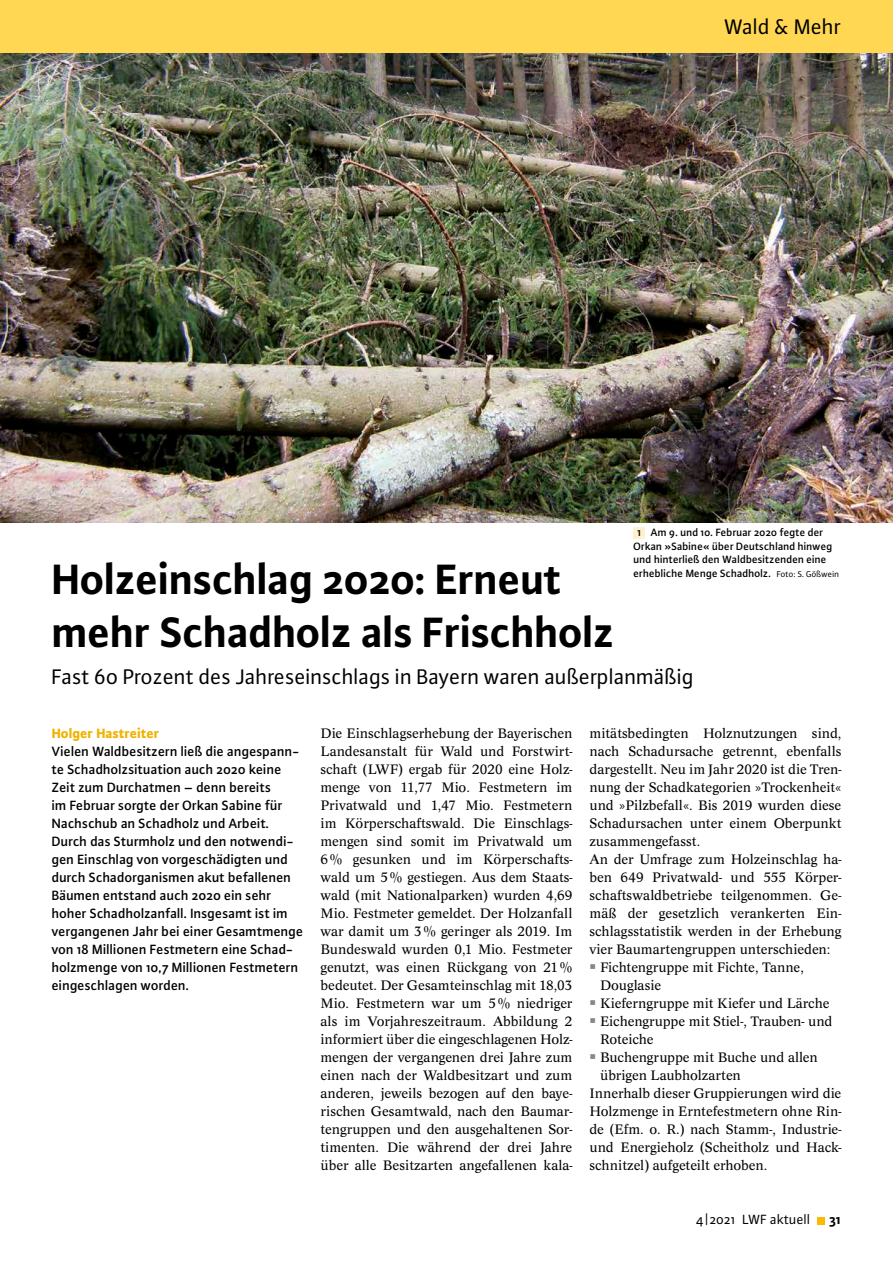
<style>
.page{position:relative;width:893px;height:1263px;background:#fff}
.page>*{position:absolute;margin:0;border:0;box-sizing:border-box;transform-origin:0 0}
.t1{font:700 45px/52.5px "Plus Sans Pro";letter-spacing:-.01em;color:#000}
.t2{font:22.5px "Plus Sans Pro";letter-spacing:-.005em;color:#000}
.t3{font:14.25px/18px "Concept";letter-spacing:-.005em;color:#000;text-align:justify}
.t4{font:500 14.25px/18px "Plus Sans Pro";color:#000}
.t5{font:14.25px "Plus Sans Pro";color:#000}
.t6{font:800 14.25px "Plus Sans Pro";color:#f1b300}
.t7{font:700 14.25px "Plus Sans Pro";color:#000}
.t8{font:500 11.25px/13.5px "Plus Sans Pro";color:#000}
.s1{font-weight:700;font-size:9px}
.s2{font-weight:400;font-size:9px}
</style>
<div class="page">
<div style="left:817px;top:1217px;width:8px;height:7px;background:#fbb900"></div>
<div style="left:634px;top:527px;width:11px;height:11px;background:#fff1ce"></div>
<img style="left:0;top:53px;width:893px;height:469px">
<div style="left:0;top:0;width:893px;height:53px;background:#ffd753"></div>
<h2 class="t2" style="left:724px;top:12px;width:118px">Wald &amp; Mehr</h2>
<p class="t8" style="left:634px;top:525px;width:207px;text-indent:4px"><span class="s1">1</span> Am 9. und 10. Februar 2020 fegte der Orkan »Sabine« über Deutschland hinweg und hinterließ den Waldbesitzenden eine erhebliche Menge Schadholz. <span class="s2">Foto: S. Gößwein</span></p>
<h1 class="t1" style="left:52px;top:549px;width:564px">Holzeinschlag 2020: Erneut mehr Schadholz als Frischholz</h1>
<h2 class="t2" style="left:52px;top:662px;width:644px">Fast 60 Prozent des Jahreseinschlags in Bayern waren außerplanmäßig</h2>
<p class="t6" style="left:52px;top:722px;width:109px">Holger Hastreiter</p>
<p class="t4" style="left:52px;top:741px;width:253px">Vielen Waldbesitzern ließ die angespann&shy;te Schadholzsituation auch 2020 keine Zeit zum Durchatmen – denn bereits<br>im Februar sorgte der Orkan Sabine für Nachschub an Schadholz und Arbeit.<br>Durch das Sturmholz und den notwendi&shy;gen Einschlag von vorgeschädigten und durch Schadorganismen akut befallenen Bäumen entstand auch 2020 ein sehr hoher Schadholzanfall. Insgesamt ist im vergangenen Jahr bei einer Gesamtmenge von 18 Millionen Festmetern eine Schad&shy;holzmenge von 10,7 Millionen Festmetern eingeschlagen worden.</p>
<p class="t3" style="left:320px;top:724px;width:253px">Die Einschlagserhebung der Bayerischen Landesanstalt für Wald und Forstwirt&shy;schaft (LWF) ergab für 2020 eine Holz&shy;menge von 11,77 Mio. Festmetern im Privatwald und 1,47 Mio. Festmetern im Körperschaftswald. Die Einschlags&shy;mengen sind somit im Privatwald um 6% gesunken und im Körperschafts&shy;wald um 5% gestiegen. Aus dem Staats&shy;wald (mit Nationalparken) wurden 4,69<br>Mio. Festmeter gemeldet. Der Holzanfall war damit um 3% geringer als 2019. Im Bundeswald wurden 0,1 Mio. Festmeter genutzt, was einen Rückgang von 21% bedeutet. Der Gesamteinschlag mit 18,03<br>Mio. Festmetern war um 5% niedriger als im Vorjahreszeitraum. Abbildung 2 informiert über die eingeschlagenen Holz&shy;mengen der vergangenen drei Jahre zum einen nach der Waldbesitzart und zum anderen, jeweils bezogen auf den baye&shy;rischen Gesamtwald, nach den Baumar&shy;tengruppen und den ausgehaltenen Sor&shy;timenten. Die während der drei Jahre über alle Besitzarten angefallenen kala-</p>
<p class="t3" style="left:589px;top:724px;width:253px">mitätsbedingten Holznutzungen sind,</p>
<p class="t3" style="left:589px;top:742px;width:253px">nach Schadursache getrennt, ebenfalls</p>
<p class="t3" style="left:589px;top:760px;width:253px">dargestellt. Neu im Jahr 2020 ist die Tren-</p>
<p class="t3" style="left:589px;top:778px;width:253px">nung der Schadkategorien »Trockenheit«</p>
<p class="t3" style="left:589px;top:796px;width:253px">und »Pilzbefall«. Bis 2019 wurden diese</p>
<p class="t3" style="left:589px;top:814px;width:253px">Schadursachen unter einem Oberpunkt</p>
<p class="t3" style="left:589px;top:832px;width:112px">zusammengefasst.</p>
<p class="t3" style="left:589px;top:850px;width:253px">An der Umfrage zum Holzeinschlag ha-</p>
<p class="t3" style="left:589px;top:868px;width:253px">ben 649 Privatwald- und 555 Körper-</p>
<p class="t3" style="left:589px;top:886px;width:253px">schaftswaldbetriebe teilgenommen. Ge-</p>
<p class="t3" style="left:589px;top:904px;width:253px">mäß der gesetzlich verankerten Ein-</p>
<p class="t3" style="left:589px;top:922px;width:253px">schlagsstatistik werden in der Erhebung</p>
<p class="t3" style="left:589px;top:940px;width:243px">vier Baumartengruppen unterschieden:</p>
<p class="t3" style="left:600px;top:958px;width:205px">Fichtengruppe mit Fichte, Tanne,</p>
<p class="t3" style="left:600px;top:976px;width:63px">Douglasie</p>
<p class="t3" style="left:600px;top:994px;width:231px">Kieferngruppe mit Kiefer und Lärche</p>
<p class="t3" style="left:600px;top:1012px;width:234px">Eichengruppe mit Stiel-, Trauben- und</p>
<p class="t3" style="left:600px;top:1030px;width:55px">Roteiche</p>
<p class="t3" style="left:600px;top:1048px;width:219px">Buchengruppe mit Buche und allen</p>
<p class="t3" style="left:600px;top:1066px;width:142px">übrigen Laubholzarten</p>
<p class="t3" style="left:589px;top:1084px;width:253px">Innerhalb dieser Gruppierungen wird die</p>
<p class="t3" style="left:589px;top:1102px;width:253px">Holzmenge in Erntefestmetern ohne Rin-</p>
<p class="t3" style="left:589px;top:1120px;width:253px">de (Efm. o. R.) nach Stamm-, Industrie-</p>
<p class="t3" style="left:589px;top:1138px;width:253px">und Energieholz (Scheitholz und Hack-</p>
<p class="t3" style="left:589px;top:1156px;width:179px">schnitzel) aufgeteilt erhoben.</p>
<p class="t5" style="left:696px;top:1210px;width:116px">4|2021 LWF aktuell</p>
<p class="t7" style="left:830px;top:1209px;width:13px">31</p>
</div>
